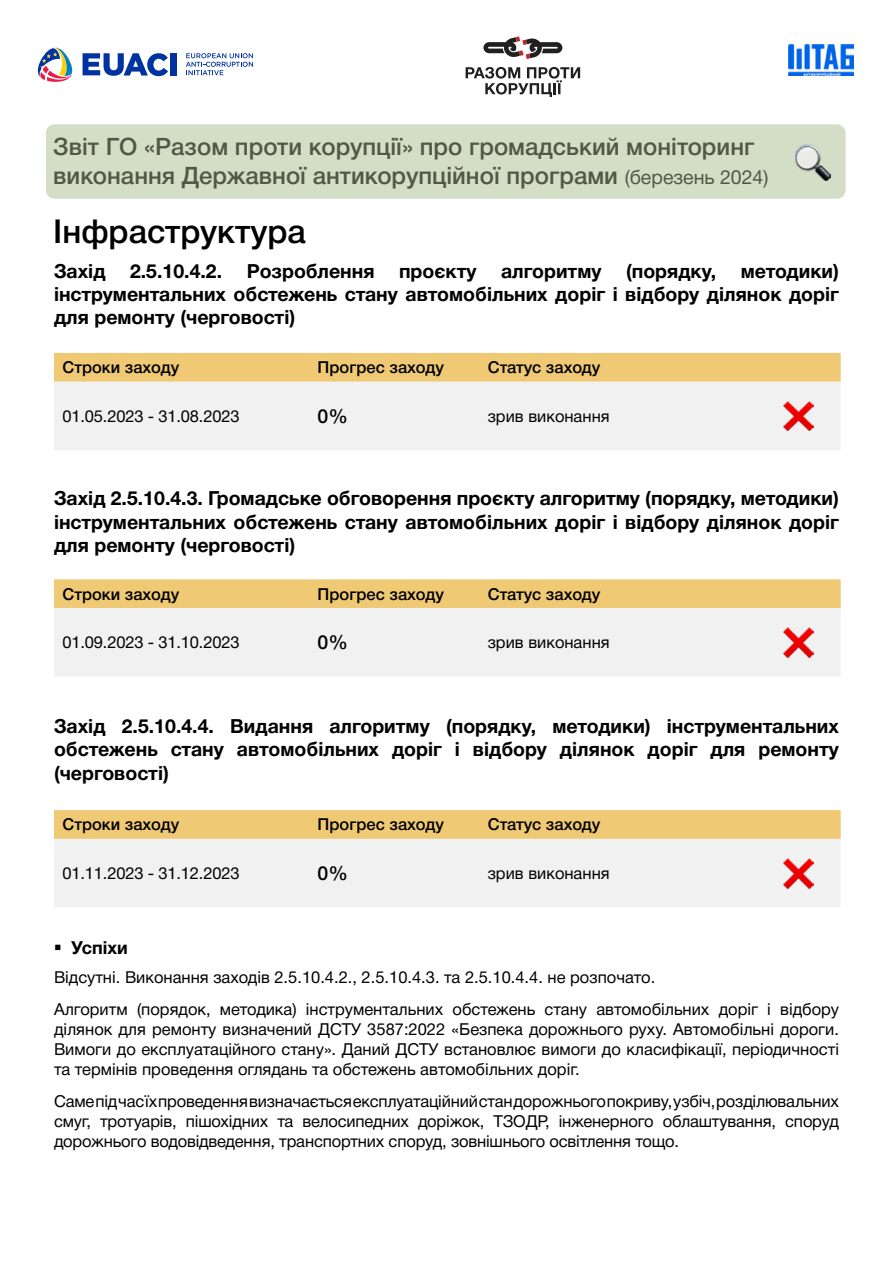
<style>
.page{position:relative;width:893px;height:1263px;background:#fff}
.page>*{position:absolute;margin:0;border:0;box-sizing:border-box;transform-origin:0 0}
.t1{font:500 33px "Helvetica Neue Cyr";color:#000}
.t2{font:500 24px/28.8px "Helvetica Neue Cyr";color:#525747}
.t3{font:700 19.5px/23.4px "Helvetica Neue Cyr";color:#000;text-align:justify}
.t4{font:500 19.5px "Helvetica Neue Cyr";color:#000}
.t5{font:700 18px "Helvetica Neue Cyr";color:#000}
.t6{font:16.5px/19.8px "Helvetica Neue Cyr";color:#000;text-align:justify}
.t7{font:500 16.5px "Helvetica Neue Cyr";color:#000}
.s1{font-weight:400;font-size:19.5px;color:#525748}
</style>
<div class="page">
<div style="left:46px;top:124px;width:799px;height:75px;background:#d4dec7;border-radius:9px"></div>
<svg style="left:483px;top:36px;width:79px;height:23px"></svg>
<svg style="left:466px;top:67px;width:114px;height:30px"></svg>
<svg style="left:186px;top:53px;width:67px;height:22px"></svg>
<svg style="left:37px;top:47px;width:36px;height:35px"></svg>
<svg style="left:83px;top:53px;width:85px;height:23px"></svg>
<div style="left:170px;top:53px;width:6px;height:22px;background:#0033a1"></div>
<img style="left:789px;top:45px;width:65px;height:31px">
<img style="left:794px;top:144px;width:36px;height:36px">
<div style="left:54px;top:353px;width:787px;height:29px;background:#f0c975"></div>
<div style="left:54px;top:382px;width:786px;height:68px;background:#f1f1f2"></div>
<div style="left:54px;top:579px;width:787px;height:29px;background:#f0c975"></div>
<div style="left:54px;top:608px;width:787px;height:68px;background:#f1f1f2"></div>
<svg style="left:54px;top:810px;width:787px;height:29px;background:#f0c976"></svg>
<div style="left:54px;top:839px;width:786px;height:68px;background:#f1f1f2"></div>
<img style="left:783px;top:401px;width:30px;height:30px">
<img style="left:783px;top:628px;width:30px;height:29px">
<img style="left:783px;top:858px;width:30px;height:30px">
<h2 class="t2" style="left:53px;top:133px;width:717px">Звіт ГО «Разом проти корупції» про громадський моніторинг виконання Державної антикорупційної програми <span class="s1">(березень 2024)</span></h2>
<h1 class="t1" style="left:53px;top:213px;width:254px">Інфраструктура</h1>
<p class="t3" style="left:54px;top:259px;width:53px">Захід</p>
<p class="t3" style="left:130px;top:259px;width:94px">2.5.10.4.2.</p>
<p class="t3" style="left:247px;top:259px;width:129px">Розроблення</p>
<p class="t3" style="left:399px;top:259px;width:79px">проєкту</p>
<p class="t3" style="left:501px;top:259px;width:102px">алгоритму</p>
<p class="t3" style="left:626px;top:259px;width:92px">(порядку,</p>
<p class="t3" style="left:54px;top:259px;width:786px;text-indent:687px">методики) інструментальних обстежень стану автомобільних доріг і відбору ділянок доріг для ремонту (черговості)</p>
<p class="t7" style="left:63px;top:358px;width:118px">Строки заходу</p>
<p class="t7" style="left:318px;top:358px;width:128px">Прогрес заходу</p>
<p class="t7" style="left:488px;top:358px;width:114px">Статус заходу</p>
<p class="t6" style="left:63px;top:406px;width:179px">01.05.2023 - 31.08.2023</p>
<p class="t4" style="left:318px;top:405px;width:32px">0%</p>
<p class="t6" style="left:488px;top:406px;width:123px">зрив виконання</p>
<p class="t3" style="left:54px;top:487px;width:786px">Захід 2.5.10.4.3. Громадське обговорення проєкту алгоритму (порядку, методики) інструментальних обстежень стану автомобільних доріг і відбору ділянок доріг для ремонту (черговості)</p>
<p class="t7" style="left:63px;top:585px;width:118px">Строки заходу</p>
<p class="t7" style="left:318px;top:585px;width:128px">Прогрес заходу</p>
<p class="t7" style="left:488px;top:585px;width:114px">Статус заходу</p>
<p class="t6" style="left:63px;top:633px;width:179px">01.09.2023 - 31.10.2023</p>
<p class="t4" style="left:318px;top:632px;width:32px">0%</p>
<p class="t6" style="left:488px;top:633px;width:123px">зрив виконання</p>
<p class="t3" style="left:54px;top:714px;width:786px">Захід 2.5.10.4.4. Видання алгоритму (порядку, методики) інструментальних обстежень стану автомобільних доріг і відбору ділянок доріг для ремонту (черговості)</p>
<p class="t7" style="left:63px;top:815px;width:118px">Строки заходу</p>
<p class="t7" style="left:318px;top:815px;width:128px">Прогрес заходу</p>
<p class="t7" style="left:488px;top:815px;width:114px">Статус заходу</p>
<p class="t6" style="left:63px;top:863px;width:179px">01.11.2023 - 31.12.2023</p>
<p class="t4" style="left:318px;top:862px;width:32px">0%</p>
<p class="t6" style="left:488px;top:863px;width:123px">зрив виконання</p>
<p class="t5" style="left:71px;top:938px;width:58px">Успіхи</p>
<p class="t6" style="left:54px;top:961px;width:786px;line-height:32.5px">Відсутні. Виконання заходів 2.5.10.4.2., 2.5.10.4.3. та 2.5.10.4.4. не розпочато.<br>Алгоритм (порядок, методика) інструментальних обстежень стану автомобільних доріг і відбору</p>
<p class="t6" style="left:54px;top:1019px;width:786px">ділянок для ремонту визначений ДСТУ 3587:2022 «Безпека дорожнього руху. Автомобільні дороги.<br>Вимоги до експлуатаційного стану». Даний ДСТУ встановлює вимоги до класифікації, періодичності та термінів проведення оглядань та обстежень автомобільних доріг.</p>
<p class="t6" style="left:54px;top:1091px;width:786px">Саме під час їх проведення визначається експлуатаційний стан дорожнього покриву, узбіч, розділювальних смуг, тротуарів, пішохідних та велосипедних доріжок, ТЗОДР, інженерного облаштування, споруд дорожнього водовідведення, транспортних споруд, зовнішнього освітлення тощо.</p>
</div>
